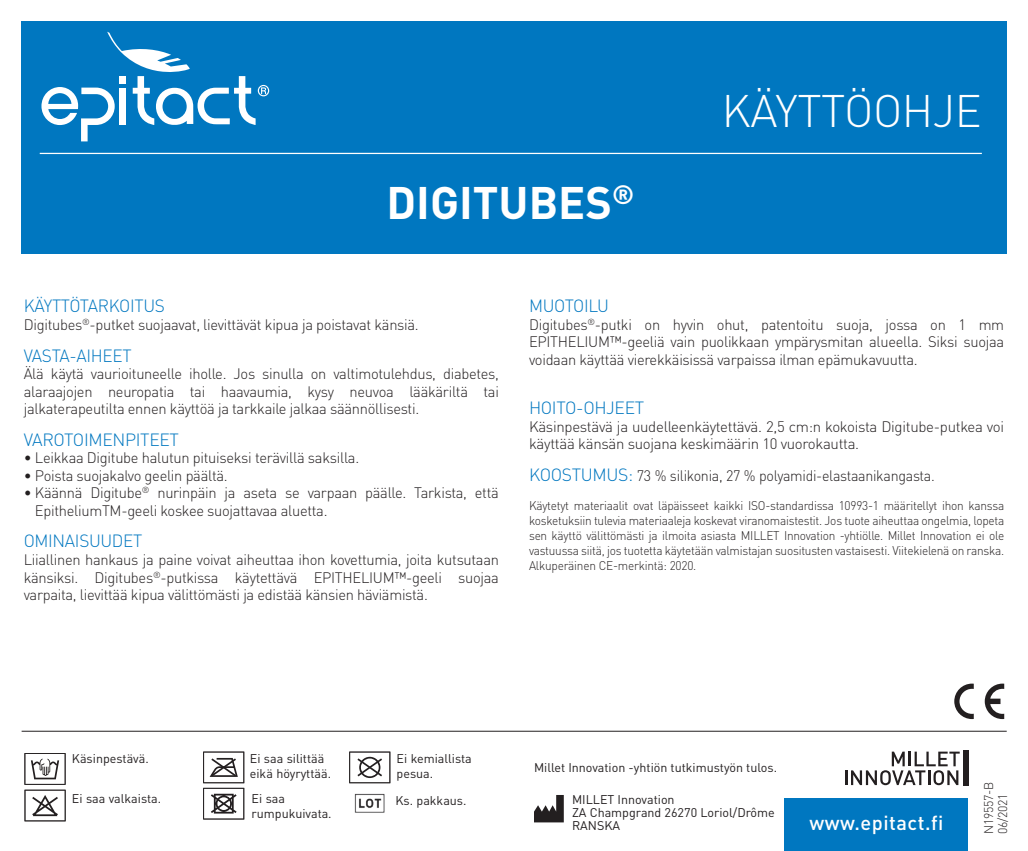
<style>
.page{position:relative;width:1028px;height:851px;background:#fff}
.page>*{position:absolute;margin:0;border:0;box-sizing:border-box;transform-origin:0 0}
.t1{font:300 45px "DIN";letter-spacing:-.01em;color:#fff}
.t2{font:700 45px "DIN";color:#fff}
.t3{font:500 20px "DIN";letter-spacing:.025em;color:#fff}
.t4{font:300 17.5px "DIN";letter-spacing:-.02em;color:#0077c0}
.t5{font:300 15px/17.5px "DIN";letter-spacing:-.02em;color:#231f20;text-align:justify}
.t6{font:300 15px "DIN";letter-spacing:-.02em;color:#231f20;scale:.95 1}
.t7{font:300 12.5px/15px "DIN";letter-spacing:-.02em;color:#231f20;text-align:justify;scale:.95 1}
.t8{font:12.5px/15px "DIN";color:#231f20}
.t9{font:300 12.5px/14.2px "DIN";letter-spacing:-.02em;color:#231f20}
.s1{font-size:17.5px;color:#0077c0}
</style>
<div class="page">
<div style="left:21px;top:21px;width:986px;height:233px;background:#0077c0"></div>
<hr style="left:40px;top:153px;width:941px;height:1px;background:#fff">
<svg style="left:41px;top:32px;width:228px;height:109px"></svg>
<svg style="left:954px;top:683px;width:19px;height:36px"></svg>
<svg style="left:984px;top:683px;width:20px;height:36px"></svg>
<hr style="left:22px;top:730px;width:984px;height:1px;background:#231f20">
<div style="left:784px;top:798px;width:184px;height:52px;background:#0077c0"></div>
<div style="left:962px;top:750px;width:6px;height:36px;background:#231f20"></div>
<svg style="left:845px;top:751px;width:114px;height:34px"></svg>
<svg style="left:534px;top:795px;width:30px;height:27px"></svg>
<img style="left:354px;top:793px;width:31px;height:20px">
<svg style="left:203px;top:751px;width:41px;height:68px"></svg>
<svg style="left:349px;top:751px;width:41px;height:32px"></svg>
<svg style="left:24px;top:753px;width:42px;height:68px"></svg>
<h1 class="t2" style="left:386px;top:173px;width:249px">DIGITUBES<sup>®</sup></h1>
<h1 class="t1" style="left:722px;top:83px;width:261px">KÄYTTÖOHJE</h1>
<p class="t4" style="left:24px;top:295px;width:143px">KÄYTTÖTARKOITUS</p>
<p class="t5" style="left:24px;top:315px;width:396px">Digitubes<sup>®</sup>-putket suojaavat, lievittävät kipua ja poistavat känsiä.</p>
<p class="t4" style="left:24px;top:344px;width:109px">VASTA-AIHEET</p>
<p class="t5" style="left:24px;top:364px;width:476px">Älä käytä vaurioituneelle iholle. Jos sinulla on valtimotulehdus, diabetes, alaraajojen neuropatia tai haavaumia, kysy neuvoa lääkäriltä tai jalkaterapeutilta ennen käyttöä ja tarkkaile jalkaa säännöllisesti.</p>
<p class="t4" style="left:24px;top:428px;width:157px">VAROTOIMENPITEET</p>
<p class="t5" style="left:24px;top:449px;width:337px">• Leikkaa Digitube halutun pituiseksi terävillä saksilla.</p>
<p class="t5" style="left:24px;top:466px;width:206px">• Poista suojakalvo geelin päältä.</p>
<p class="t5" style="left:35px;top:484px;width:465px;text-indent:-11px">• Käännä Digitube<sup>®</sup> nurinpäin ja aseta se varpaan päälle. Tarkista, että<br>EpitheliumTM-geeli koskee suojattavaa aluetta.</p>
<p class="t4" style="left:24px;top:530px;width:120px">OMINAISUUDET</p>
<p class="t5" style="left:24px;top:550px;width:477px">Liiallinen hankaus ja paine voivat aiheuttaa ihon kovettumia, joita kutsutaan känsiksi. Digitubes<sup>®</sup>-putkissa käytettävä EPITHELIUM™-geeli suojaa varpaita, lievittää kipua välittömästi ja edistää känsien häviämistä.</p>
<p class="t4" style="left:529px;top:295px;width:81px">MUOTOILU</p>
<p class="t5" style="left:529px;top:315px;width:477px">Digitubes<sup>®</sup>-putki on hyvin ohut, patentoitu suoja, jossa on 1 mm EPITHELIUM™-geeliä vain puolikkaan ympärysmitan alueella. Siksi suojaa voidaan käyttää vierekkäisissä varpaissa ilman epämukavuutta.</p>
<p class="t4" style="left:529px;top:397px;width:117px">HOITO-OHJEET</p>
<p class="t5" style="left:529px;top:417px;width:476px">Käsinpestävä ja uudelleenkäytettävä. 2,5 cm:n kokoista Digitube-putkea voi käyttää känsän suojana keskimäärin 10 vuorokautta.</p>
<p class="t6" style="left:529px;top:466px;width:428px"><span class="s1">KOOSTUMUS:</span> 73 % silikonia, 27 % polyamidi-elastaanikangasta.</p>
<p class="t7" style="left:529px;top:497px;width:502px">Käytetyt materiaalit ovat läpäisseet kaikki ISO-standardissa 10993-1 määritellyt ihon kanssa kosketuksiin tulevia materiaaleja koskevat viranomaistestit. Jos tuote aiheuttaa ongelmia, lopeta sen käyttö välittömästi ja ilmoita asiasta MILLET Innovation -yhtiölle. Millet Innovation ei ole vastuussa siitä, jos tuotetta käytetään valmistajan suositusten vastaisesti. Viitekielenä on ranska.<br>Alkuperäinen CE-merkintä: 2020.</p>
<p class="t8" style="left:72px;top:751px;width:78px">Käsinpestävä.</p>
<p class="t8" style="left:250px;top:751px;width:83px">Ei saa silittää eikä höyryttää.</p>
<p class="t8" style="left:396px;top:751px;width:77px">Ei kemiallista pesua.</p>
<p class="t8" style="left:72px;top:790px;width:91px">Ei saa valkaista.</p>
<p class="t8" style="left:252px;top:790px;width:82px">Ei saa rumpukuivata.</p>
<p class="t8" style="left:395px;top:792px;width:73px">Ks. pakkaus.</p>
<p class="t8" style="left:534px;top:759px;width:245px">Millet Innovation -yhtiön tutkimustyön tulos.</p>
<p class="t8" style="left:572px;top:793px;width:204px;line-height:12.5px">MILLET Innovation<br>ZA Champgrand 26270 Loriol/Drôme<br>RANSKA</p>
<h2 class="t3" style="left:809px;top:809px;width:136px">www.epitact.fi</h2>
<p class="t9" style="left:981px;top:833px;width:53px;rotate:-90deg">N19557-B<br>06/2021</p>
</div>
